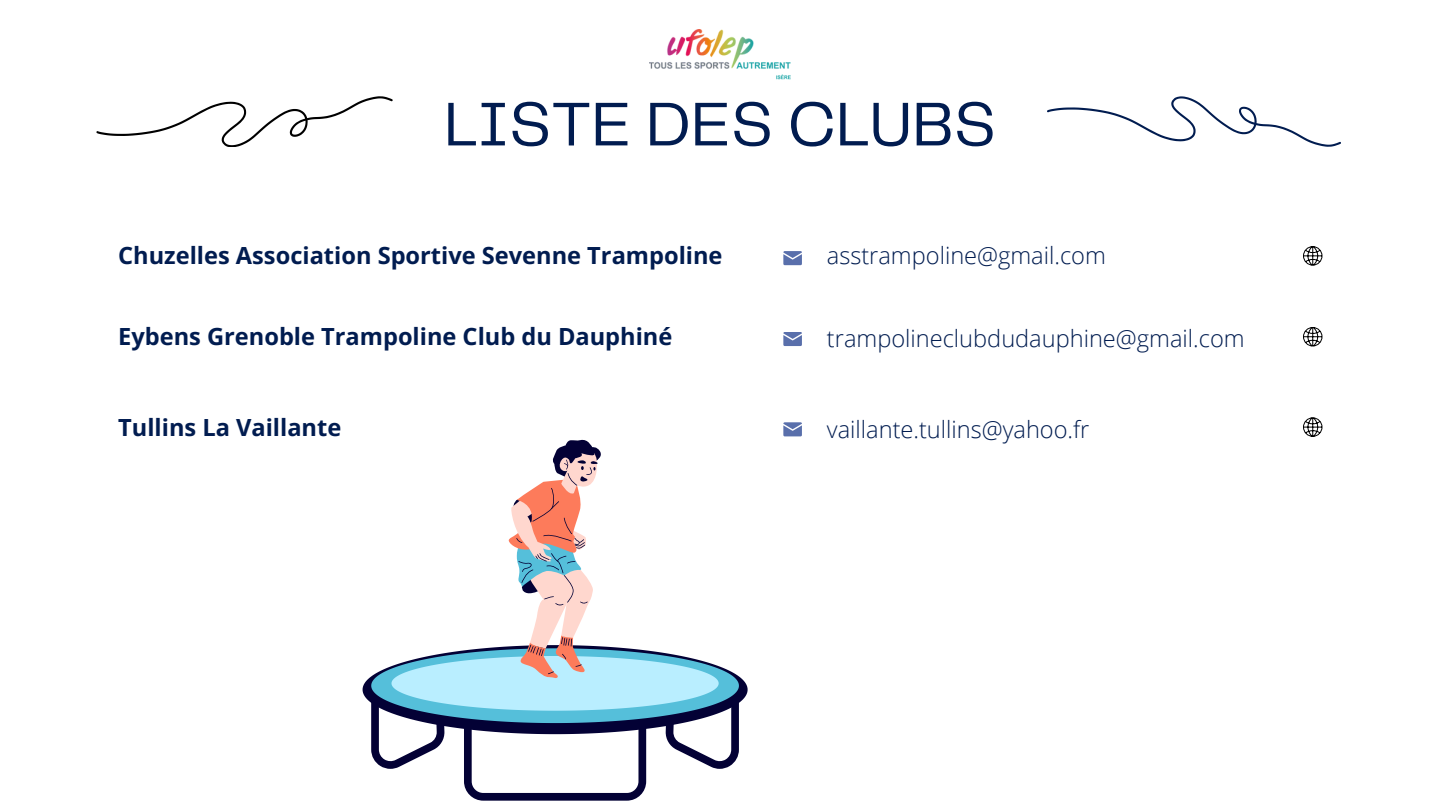
<style>
.page{position:relative;width:1440px;height:810px;background:#fff}
.page>*{position:absolute;margin:0;border:0;box-sizing:border-box;transform-origin:0 0}
.t1{font:64px "Telegraf";color:#011c50}
.t2{font:700 23.6px "Open Sans";color:#011c50}
.t3{font:300 23.6px "Open Sans";color:#011c50}
</style>
<div class="page">
<svg style="left:96px;top:96px;width:297px;height:51px"></svg>
<svg style="left:1047px;top:96px;width:294px;height:51px"></svg>
<img style="left:649px;top:30px;width:141px;height:50px">
<svg style="left:783px;top:251px;width:19px;height:14px"></svg>
<svg style="left:1303px;top:246px;width:20px;height:20px"></svg>
<svg style="left:363px;top:439px;width:385px;height:362px"></svg>
<svg style="left:783px;top:332px;width:19px;height:14px"></svg>
<svg style="left:1303px;top:327px;width:20px;height:20px"></svg>
<svg style="left:783px;top:422px;width:19px;height:14px"></svg>
<svg style="left:1303px;top:417px;width:20px;height:20px"></svg>
<h1 class="t1" style="left:444px;top:97px;width:554px">LISTE DES CLUBS</h1>
<p class="t2" style="left:118px;top:239px;width:606px">Chuzelles Association Sportive Sevenne Trampoline</p>
<p class="t3" style="left:827px;top:239px;width:281px">asstrampoline@gmail.com</p>
<p class="t2" style="left:118px;top:320px;width:556px">Eybens Grenoble Trampoline Club du Dauphiné</p>
<p class="t3" style="left:827px;top:322px;width:419px">trampolineclubdudauphine@gmail.com</p>
<p class="t2" style="left:118px;top:411px;width:225px">Tullins La Vaillante</p>
<p class="t3" style="left:827px;top:413px;width:264px">vaillante.tullins@yahoo.fr</p>
</div>
